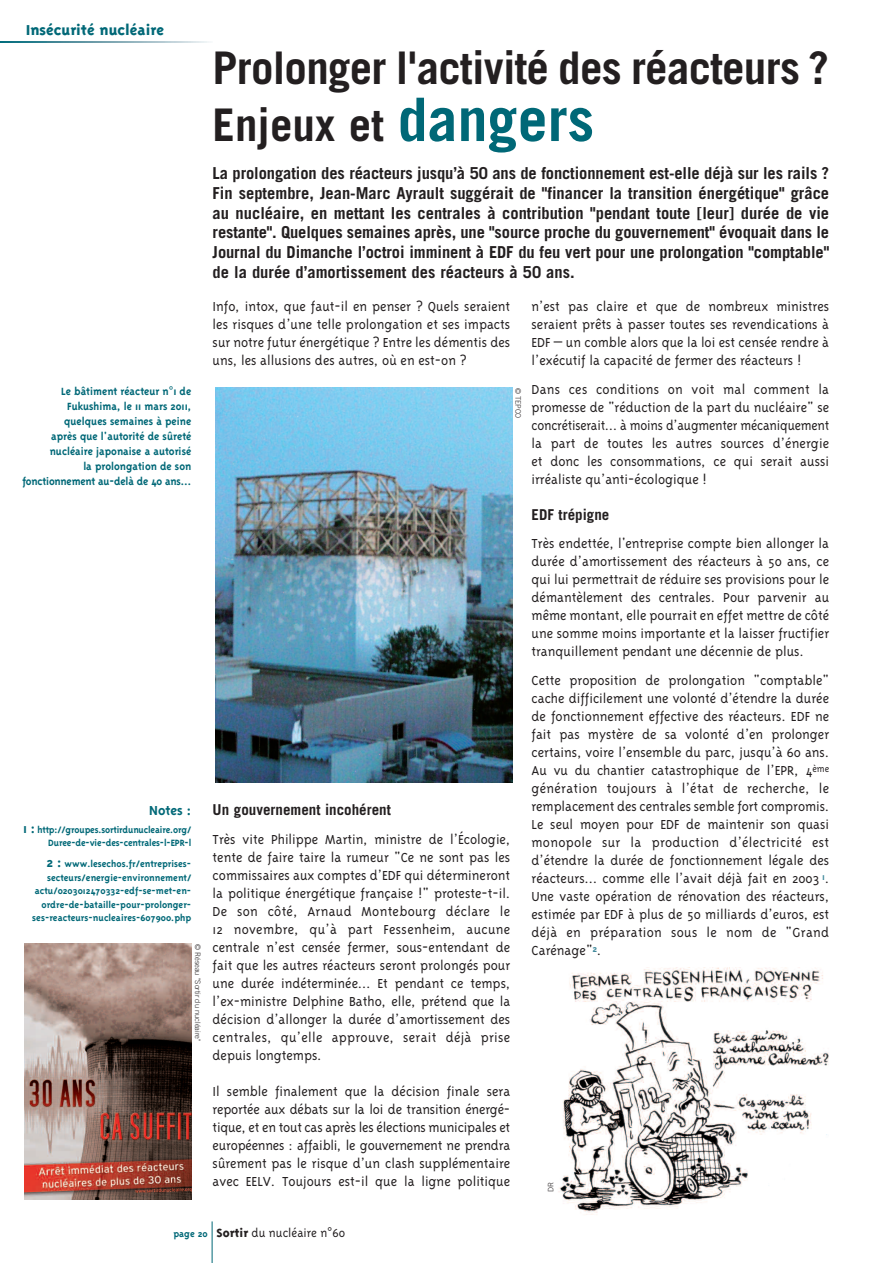
<style>
.page{position:relative;width:893px;height:1263px;background:#fff}
.page>*{position:absolute;margin:0;border:0;box-sizing:border-box;transform-origin:0 0}
.t1{font:700 45px/57px "Trade Gothic LT Std";letter-spacing:-.015em;color:#231f20}
.t2{font:700 16.5px/19.8px "Trade Gothic LT Std";color:#231f20;text-align:justify}
.t3{font:800 16.5px "Triplex";color:#006877}
.t4{font:300 15px/18px "Triplex";color:#231f20;text-align:justify}
.t5{font:700 15px "Trade Gothic LT Std";color:#231f20}
.t6{font:700 15px "Triplex";color:#006877}
.t7{font:300 13.5px "Triplex";color:#231f20}
.t8{font:700 12px/15px "Triplex";color:#006877;text-align:right}
.t9{font:700 10.5px/13.5px "Triplex";color:#006877;text-align:right}
.t10{font:300 7.5px "Trade Gothic LT Std";color:#231f20}
.s1{font-family:"Trade Gothic"}
.s2{font-size:15px}
.s3{font-size:60px;color:#006877}
.s4{font-weight:700;font-size:10.5px;color:#006877}
.s5{font-weight:800}
.s6{font-family:"Arial Narrow";font-weight:400}
</style>
<div class="page">
<svg style="left:0;top:41px;width:209px;height:2px"></svg>
<hr style="left:212px;top:1221px;width:1px;height:42px;background:#006877">
<img style="left:24px;top:943px;width:167px;height:257px">
<img style="left:215px;top:387px;width:298px;height:396px">
<img style="left:558px;top:967px;width:271px;height:248px">
<p class="t3" style="left:26px;top:20px;width:140px">Insécurité nucléaire</p>
<p class="t8" style="left:22px;top:384px;width:170px">Le bâtiment réacteur n<span class="s1">°</span>1 de<br>Fukushima, le 11 mars 2011, quelques semaines à peine<br>après que l'autorité de sûreté nucléaire japonaise a autorisé<br>la prolongation de son fonctionnement au-delà de 40 ans…</p>
<p class="t6" style="left:149px;top:801px;width:44px">Notes :</p>
<p class="t9" style="left:23px;top:822px;width:170px"><span class="s2">1 :</span> http://groupes.sortirdunucleaire.org/<br>Duree-de-vie-des-centrales-l-EPR-l</p>
<p class="t9" style="left:32px;top:857px;width:161px"><span class="s2">2 :</span> www.lesechos.fr/entreprises&shy;secteurs/energie-environnement/ actu/0203012470332-edf-se-met-en&shy;ordre-de-bataille-pour-prolonger&shy;ses-reacteurs-nucleaires-607900.php</p>
<p class="t10" style="left:201px;top:943px;width:100px;rotate:90deg">© Réseau "Sortir du nucléaire"</p>
<h1 class="t1" style="left:213px;top:44px;width:618px">Prolonger l'activité des réacteurs ?<br>Enjeux et <span class="s3">dangers</span></h1>
<p class="t2" style="left:213px;top:165px;width:618px">La prolongation des réacteurs jusqu’à 50 ans de fonctionnement est-elle déjà sur les rails ?<br>Fin septembre, Jean-Marc Ayrault suggérait de "financer la transition énergétique" grâce au nucléaire, en mettant les centrales à contribution "pendant toute [leur] durée de vie restante". Quelques semaines après, une "source proche du gouvernement" évoquait dans le Journal du Dimanche l’octroi imminent à EDF du feu vert pour une prolongation "comptable" de la durée d’amortissement des réacteurs à 50 ans.</p>
<p class="t4" style="left:213px;top:297px;width:299px">Info, intox, que faut-il en penser ? Quels seraient les risques d’une telle prolongation et ses impacts sur notre futur énergétique ? Entre les démentis des uns, les allusions des autres, où en est-on ?</p>
<p class="t10" style="left:521px;top:388px;width:32px;rotate:90deg">© TEPCO</p>
<p class="t5" style="left:213px;top:805px;width:180px">Un gouvernement incohérent</p>
<p class="t4" style="left:213px;top:830px;width:299px">Très vite Philippe Martin, ministre de l’Écologie, tente de faire taire la rumeur "Ce ne sont pas les commissaires aux comptes d’EDF qui détermineront la politique énergétique française !" proteste-t-il.<br>De son côté, Arnaud Montebourg déclare le 12 novembre, qu’à part Fessenheim, aucune centrale n’est censée fermer, sous-entendant de fait que les autres réacteurs seront prolongés pour une durée indéterminée… Et pendant ce temps, l’ex-ministre Delphine Batho, elle, prétend que la décision d’allonger la durée d’amortissement des centrales, qu’elle approuve, serait déjà prise depuis longtemps.</p>
<p class="t4" style="left:213px;top:1082px;width:299px">Il semble finalement que la décision finale sera reportée aux débats sur la loi de transition énergé&shy;tique, et en tout cas après les élections municipales et européennes : affaibli, le gouvernement ne prendra sûrement pas le risque d’un clash supplémentaire avec EELV. Toujours est-il que la ligne politique</p>
<p class="t4" style="left:531px;top:297px;width:299px">n’est pas claire et que de nombreux ministres seraient prêts à passer toutes ses revendications à EDF – un comble alors que la loi est censée rendre à l’exécutif la capacité de fermer des réacteurs !</p>
<p class="t4" style="left:531px;top:380px;width:299px">Dans ces conditions on voit mal comment la promesse de "réduction de la part du nucléaire" se concrétiserait… à moins d’augmenter mécaniquement la part de toutes les autres sources d’énergie et donc les consommations, ce qui serait aussi irréaliste qu’anti-écologique !</p>
<p class="t5" style="left:531px;top:509px;width:79px">EDF trépigne</p>
<p class="t4" style="left:531px;top:534px;width:299px">Très endettée, l'entreprise compte bien allonger la durée d’amortissement des réacteurs à 50 ans, ce qui lui permettrait de réduire ses provisions pour le démantèlement des centrales. Pour parvenir au même montant, elle pourrait en effet mettre de côté une somme moins importante et la laisser fructifier tranquillement pendant une décennie de plus.</p>
<p class="t4" style="left:531px;top:671px;width:299px">Cette proposition de prolongation "comptable" cache difficilement une volonté d’étendre la durée de fonctionnement effective des réacteurs. EDF ne fait pas mystère de sa volonté d’en prolonger certains, voire l’ensemble du parc, jusqu’à 60 ans.<br>Au vu du chantier catastrophique de l’EPR, 4<sup>ème </sup>génération toujours à l’état de recherche, le remplacement des centrales semble fort compromis.<br>Le seul moyen pour EDF de maintenir son quasi monopole sur la production d’électricité est d’étendre la durée de fonctionnement légale des réacteurs… comme elle l’avait déjà fait en 2003 <sup>1</sup>.<br>Une vaste opération de rénovation des réacteurs, estimée par EDF à plus de 50 milliards d’euros, est déjà en préparation sous le nom de "Grand Carénage"<sup>2</sup>.</p>
<p class="t10" style="left:548px;top:1192px;width:12px;rotate:-90deg">DR</p>
<p class="t7" style="left:173px;top:1224px;width:173px"><span class="s4">page 20</span> <span class="s5">Sortir</span> du nucléaire n<span class="s6">°</span>60</p>
</div>
